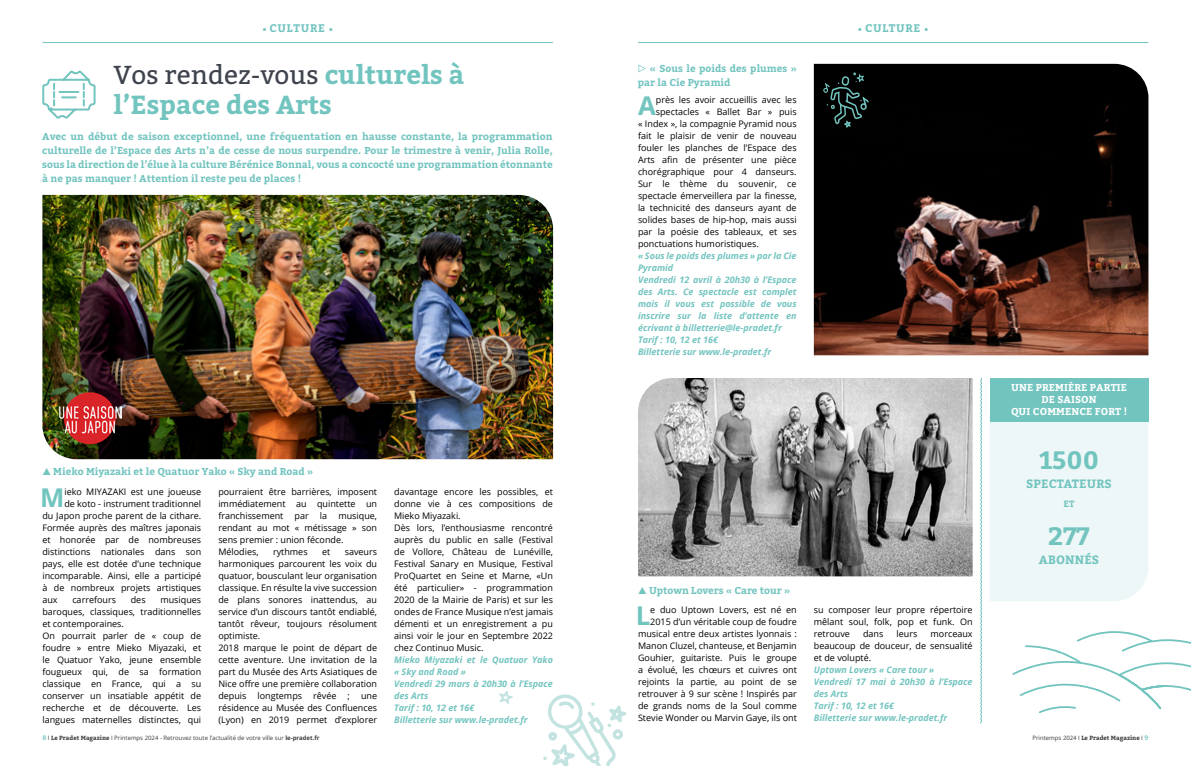
<style>
.page{position:relative;width:1191px;height:766px;background:#fff}
.page>*{position:absolute;margin:0;border:0;box-sizing:border-box;transform-origin:0 0}
.t1{font:700 26px/30px "Bitter";color:#72c4bf}
.t2{font:700 25.8px "Open Sans";color:#72c4bf}
.t3{font:700 25px "Bitter";color:#72c4bf}
.t4{font:700 12px "Bitter";letter-spacing:.01em;color:#72c4bf}
.t5{font:700 11px "Bitter";letter-spacing:.06em;color:#72c4bf}
.t6{font:700 10px/14px "Bitter";color:#72c4bf;text-align:justify}
.t7{font:700 10px/12px "Bitter";letter-spacing:.01em;color:#fff;text-align:center}
.t8{font:9px/12px "Open Sans";color:#000}
.t9{font:italic 700 9px/12px "Open Sans";color:#72c4bf}
.t10{font:700 9px "Bitter";color:#72c4bf}
.t11{font:6px "Open Sans";color:#3c3c3b}
.t12{font:700 6px "Bitter";color:#3c3c3b}
.s1{font-size:8px}
.s2{font-weight:400;color:#3e434e}
.s3{font-family:"Bitter";font-weight:700;font-size:6.5px;color:#85cac6}
.s4{font-family:"Bitter";font-weight:700}
.s5{font-weight:700}
.s6{font-family:"Open Sans";font-weight:400}
.s7{font-size:6.5px;color:#85cac6}
</style>
<div class="page">
<div style="left:990px;top:421px;width:158px;height:180px;background:#eef7f7"></div>
<hr style="left:43px;top:42px;width:510px;height:1px;background:#72c4bf">
<hr style="left:638px;top:42px;width:510px;height:1px;background:#72c4bf">
<svg style="left:42px;top:70px;width:54px;height:49px"></svg>
<img style="left:42px;top:195px;width:511px;height:264px">
<img style="left:814px;top:64px;width:334px;height:291px">
<svg style="left:823px;top:72px;width:46px;height:56px;background:#132120"></svg>
<img style="left:638px;top:378px;width:334px;height:198px">
<svg style="left:980px;top:377px;width:2px;height:346px"></svg>
<div style="left:989px;top:378px;width:159px;height:43px;background:#72c4bf"></div>
<svg style="left:1012px;top:631px;width:179px;height:82px"></svg>
<svg style="left:543px;top:694px;width:83px;height:71px"></svg>
<svg style="left:499px;top:691px;width:14px;height:13px"></svg>
<img style="left:58px;top:391px;width:64px;height:53px">
<p class="t5" style="left:262px;top:21px;width:72px"><span class="s1">•</span> CULTURE <span class="s1">•</span></p>
<p class="t5" style="left:858px;top:21px;width:72px"><span class="s1">•</span> CULTURE <span class="s1">•</span></p>
<h1 class="t1" style="left:113px;top:61px;width:353px"><span class="s2">Vos rendez-vous</span> culturels à l’Espace des Arts</h1>
<p class="t6" style="left:42px;top:129px;width:512px">Avec un début de saison exceptionnel, une fréquentation en hausse constante, la programmation culturelle de l’Espace des Arts n’a de cesse de nous surpendre. Pour le trimestre à venir, Julia Rolle, sous la direction de l’élue à la culture Bérénice Bonnal, vous a concocté une programmation étonnante à ne pas manquer ! Attention il reste peu de places !</p>
<p class="t6" style="left:638px;top:61px;width:160px">▷ « Sous le poids des plumes » par la Cie Pyramid</p>
<h2 class="t2" style="left:638px;top:87px;width:19px">A</h2>
<p class="t8" style="left:656px;top:94px;width:142px">près les avoir accueillis avec les</p>
<p class="t8" style="left:656px;top:106px;width:142px">spectacles « Ballet Bar » puis</p>
<p class="t8" style="left:638px;top:118px;width:160px">« Index », la compagnie Pyramid nous</p>
<p class="t8" style="left:638px;top:130px;width:160px">fait le plaisir de venir de nouveau</p>
<p class="t8" style="left:638px;top:142px;width:160px">fouler les planches de l’Espace des</p>
<p class="t8" style="left:638px;top:154px;width:160px">Arts afin de présenter une pièce</p>
<p class="t8" style="left:638px;top:166px;width:160px">chorégraphique pour 4 danseurs.</p>
<p class="t8" style="left:638px;top:178px;width:160px">Sur le thème du souvenir, ce</p>
<p class="t8" style="left:638px;top:190px;width:160px">spectacle émerveillera par la finesse,</p>
<p class="t8" style="left:638px;top:202px;width:160px">la technicité des danseurs ayant de</p>
<p class="t8" style="left:638px;top:214px;width:160px">solides bases de hip-hop, mais aussi</p>
<p class="t8" style="left:638px;top:225px;width:160px">par la poésie des tableaux, et ses</p>
<p class="t8" style="left:638px;top:237px;width:122px">ponctuations humoristiques.</p>
<p class="t9" style="left:638px;top:249px;width:160px">« Sous le poids des plumes » par la Cie<br>Pyramid<br>Vendredi 12 avril à 20h30 à l’Espace des Arts. Ce spectacle est complet mais il vous est possible de vous inscrire sur la liste d’attente en écrivant à billetterie@le-pradet.fr<br>Tarif : 10, 12 et 16€<br>Billetterie sur www.le-pradet.fr</p>
<p class="t6" style="left:42px;top:465px;width:272px">▲ Mieko Miyazaki et le Quatuor Yako « Sky and Road »</p>
<h2 class="t2" style="left:40px;top:479px;width:26px">M</h2>
<p class="t8" style="left:64px;top:485px;width:138px">ieko MIYAZAKI est une joueuse</p>
<p class="t8" style="left:64px;top:497px;width:138px">de koto - instrument traditionnel</p>
<p class="t8" style="left:42px;top:509px;width:160px">du Japon proche parent de la cithare.</p>
<p class="t8" style="left:42px;top:521px;width:160px">Formée auprès des maîtres japonais</p>
<p class="t8" style="left:42px;top:533px;width:160px">et honorée par de nombreuses</p>
<p class="t8" style="left:42px;top:545px;width:160px">distinctions nationales dans son</p>
<p class="t8" style="left:42px;top:557px;width:160px">pays, elle est dotée d’une technique</p>
<p class="t8" style="left:42px;top:569px;width:160px">incomparable. Ainsi, elle a participé</p>
<p class="t8" style="left:42px;top:581px;width:160px">à de nombreux projets artistiques</p>
<p class="t8" style="left:42px;top:593px;width:17px">aux</p>
<p class="t8" style="left:72px;top:593px;width:45px">carrefours</p>
<p class="t8" style="left:131px;top:593px;width:16px">des</p>
<p class="t8" style="left:42px;top:593px;width:160px;text-indent:118px">musiques baroques, classiques, traditionnelles et contemporaines.<br>On pourrait parler de « coup de foudre » entre Mieko Miyazaki, et le Quatuor Yako, jeune ensemble fougueux qui, de sa formation classique en France, qui a su conserver un insatiable appétit de recherche et de découverte. Les langues maternelles distinctes, qui</p>
<p class="t8" style="left:218px;top:485px;width:160px">pourraient être barrières, imposent immédiatement au quintette un franchissement par la musique, rendant au mot « métissage » son sens premier : union féconde.<br>Mélodies,</p>
<p class="t8" style="left:273px;top:545px;width:36px">rythmes</p>
<p class="t8" style="left:322px;top:545px;width:10px">et</p>
<p class="t8" style="left:218px;top:545px;width:160px;text-indent:126px">saveurs harmoniques parcourent les voix du quatuor, bousculant leur organisation classique. En résulte la vive succession de plans sonores inattendus, au service d’un discours tantôt endiablé, tantôt rêveur, toujours résolument optimiste.<br>2018 marque le point de départ de cette aventure. Une invitation de la part du Musée des Arts Asiatiques de<br>Nice offre une première collaboration depuis longtemps rêvée ; une résidence au Musée des Confluences (Lyon) en 2019 permet d’explorer</p>
<p class="t8" style="left:394px;top:485px;width:160px">davantage encore les possibles, et donne vie à ces compositions de<br>Mieko Miyazaki.<br>Dès lors, l’enthousiasme rencontré auprès du public en salle (Festival de Vollore, Château de Lunéville,<br>Festival Sanary en Musique, Festival<br>ProQuartet en Seine et Marne, «Un été particulier» - programmation<br>2020 de la Mairie de Paris) et sur les ondes de France Musique n’est jamais démenti et un enregistrement a pu ainsi voir le jour en Septembre 2022 chez Continuo Music.</p>
<p class="t9" style="left:394px;top:653px;width:160px">Mieko Miyazaki et le Quatuor Yako « Sky and Road »<br>Vendredi 29 mars à 20h30 à l’Espace des Arts<br>Tarif : 10, 12 et 16€<br>Billetterie sur www.le-pradet.fr</p>
<p class="t6" style="left:638px;top:583px;width:154px">▲ Uptown Lovers « Care tour »</p>
<h2 class="t2" style="left:635px;top:597px;width:16px">L</h2>
<p class="t8" style="left:638px;top:603px;width:160px;text-align:right">e duo Uptown Lovers, est né en 2015 d’un véritable coup de foudre musical entre deux artistes lyonnais :<br>Manon Cluzel, chanteuse, et Benjamin Gouhier, guitariste. Puis le groupe a évolué, les chœurs et cuivres ont rejoints la partie, au point de se retrouver à 9 sur scène ! Inspirés par de grands noms de la Soul comme Stevie Wonder ou Marvin Gaye, ils ont</p>
<p class="t8" style="left:814px;top:603px;width:160px;text-align:justify">su composer leur propre répertoire mêlant soul, folk, pop et funk. On retrouve</p>
<p class="t8" style="left:863px;top:627px;width:22px">dans</p>
<p class="t8" style="left:896px;top:627px;width:22px">leurs</p>
<p class="t8" style="left:814px;top:627px;width:160px;text-align:justify;text-indent:117px">morceaux beaucoup de douceur, de sensualité et de volupté.</p>
<p class="t9" style="left:814px;top:663px;width:160px">Uptown Lovers « Care tour »<br>Vendredi 17 mai à 20h30 à l’Espace des Arts<br>Tarif : 10, 12 et 16€<br>Billetterie sur www.le-pradet.fr</p>
<p class="t7" style="left:1011px;top:382px;width:117px">UNE PREMIÈRE PARTIE<br>DE SAISON<br>QUI COMMENCE FORT !</p>
<h3 class="t3" style="left:1039px;top:443px;width:61px">1500</h3>
<h3 class="t4" style="left:1026px;top:475px;width:87px">SPECTATEURS</h3>
<p class="t10" style="left:1063px;top:497px;width:13px">ET</p>
<h3 class="t3" style="left:1048px;top:519px;width:43px">277</h3>
<h3 class="t4" style="left:1039px;top:551px;width:62px">ABONNÉS</h3>
<p class="t11" style="left:43px;top:733px;width:278px"><span class="s3">8</span> I <span class="s4">Le Pradet Magazine</span> I Printemps 2024 - Retrouvez toute l’actualité de votre ville sur <span class="s5">le-pradet.fr</span></p>
<p class="t12" style="left:1032px;top:733px;width:117px"><span class="s6">Printemps 2024 I</span> Le Pradet Magazine <span class="s6">I</span> <span class="s7">9</span></p>
</div>
